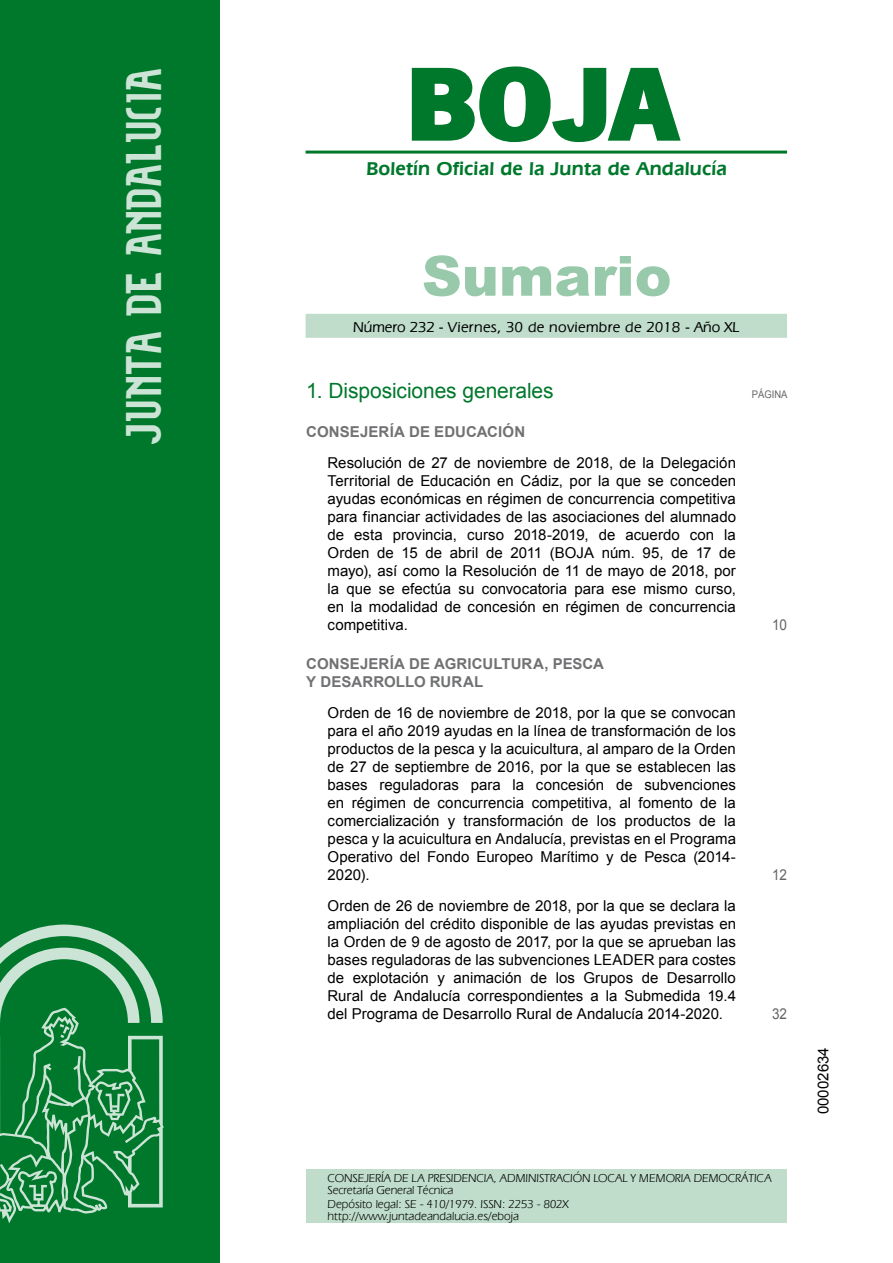
<style>
.page{position:relative;width:893px;height:1263px;background:#fff}
.page>*{position:absolute;margin:0;border:0;box-sizing:border-box;transform-origin:0 0}
.t1{font:700 105px "News Got T";color:#00782c;scale:1.14 1}
.t2{font:900 55.5px "Arial";color:#99c9ab}
.t3{font:27px "Alfabeto Andaluz Nuevo";color:#cce4d5}
.t4{font:21px "Arial";letter-spacing:-.005em;color:#00782c}
.t5{font:600 19.5px "Eras IT Cby BT";letter-spacing:.01em;color:#00782c}
.t6{font:15px/18px "Arial";color:#000;text-align:justify}
.t7{font:700 15px/18px "Arial";letter-spacing:.005em;color:#707173}
.t8{font:500 15px "Eras IT Cby BT";letter-spacing:.025em;color:#000}
.t9{font:15px "Arial";color:#646567;scale:.9 1}
.t10{font:12px/12px "Eras IT Cby BT";letter-spacing:-.01em;color:#000}
.t11{font:10.5px "Arial";color:#646567;scale:.9 1}
</style>
<div class="page">
<hr style="left:305px;top:151px;width:482px;height:3px;background:#00782c">
<div style="left:305px;top:314px;width:482px;height:24px;background:#bfddca"></div>
<div style="left:0;top:0;width:219px;height:1263px;background:#00782c"></div>
<svg style="left:0;top:925px;width:164px;height:298px"></svg>
<svg style="left:411px;top:66px;width:270px;height:77px"></svg>
<div style="left:306px;top:1169px;width:481px;height:54px;background:#bfddca"></div>
<h3 class="t3" style="left:136px;top:446px;width:379px;rotate:-90deg">JUNTA DE ANDALUCIA</h3>
<h1 class="t1" style="left:405px;top:42px;width:240px">BOJA</h1>
<h3 class="t5" style="left:366px;top:157px;width:362px">Boletín Oficial de la Junta de Andalucía</h3>
<h2 class="t2" style="left:422px;top:236px;width:251px">Sumario</h2>
<p class="t8" style="left:353px;top:317px;width:387px">Número 232 - Viernes, 30 de noviembre de 2018 - Año XL</p>
<h3 class="t4" style="left:306px;top:377px;width:249px">1. Disposiciones generales</h3>
<p class="t11" style="left:751px;top:388px;width:41px">PÁGINA</p>
<p class="t7" style="left:306px;top:424px;width:220px">CONSEJERÍA DE EDUCACIÓN</p>
<p class="t6" style="left:327px;top:454px;width:410px">Resolución de 27 de noviembre de 2018, de la Delegación Territorial de Educación en Cádiz, por la que se conceden ayudas económicas en régimen de concurrencia competitiva para financiar actividades de las asociaciones del alumnado de esta provincia, curso 2018-2019, de acuerdo con la Orden de 15 de abril de 2011 (BOJA núm. 95, de 17 de mayo), así como la Resolución de 11 de mayo de 2018, por la que se efectúa su convocatoria para ese mismo curso, en la modalidad de concesión en régimen de concurrencia competitiva.</p>
<p class="t9" style="left:772px;top:615px;width:18px">10</p>
<p class="t7" style="left:306px;top:656px;width:299px">CONSEJERÍA DE AGRICULTURA, PESCA<br>Y DESARROLLO RURAL</p>
<p class="t6" style="left:327px;top:704px;width:410px">Orden de 16 de noviembre de 2018, por la que se convocan para el año 2019 ayudas en la línea de transformación de los productos de la pesca y la acuicultura, al amparo de la Orden de 27 de septiembre de 2016, por la que se establecen las bases reguladoras para la concesión de subvenciones en régimen de concurrencia competitiva, al fomento de la comercialización y transformación de los productos de la pesca y la acuicultura en Andalucía, previstas en el Programa Operativo del Fondo Europeo Marítimo y de Pesca (2014- 2020).</p>
<p class="t6" style="left:327px;top:897px;width:410px">Orden de 26 de noviembre de 2018, por la que se declara la ampliación del crédito disponible de las ayudas previstas en la Orden de 9 de agosto de 2017, por la que se aprueban las bases reguladoras de las subvenciones LEADER para costes de explotación y animación de los Grupos de Desarrollo Rural de Andalucía correspondientes a la Submedida 19.4 del Programa de Desarrollo Rural de Andalucía 2014-2020.</p>
<p class="t9" style="left:772px;top:865px;width:18px">12</p>
<p class="t9" style="left:772px;top:1004px;width:18px">32</p>
<p class="t10" style="left:327px;top:1171px;width:445px">CONSEJERÍA DE LA PRESIDENCIA, ADMINISTRACIÓN LOCAL Y MEMORIA DEMOCRÁTICA<br>Secretaría General Técnica</p>
<p class="t10" style="left:327px;top:1198px;width:243px">Depósito legal: SE - 410/1979. ISSN: 2253 - 802X http://www.juntadeandalucia.es/eboja</p>
<p class="t6" style="left:814px;top:1114px;width:68px;rotate:-90deg">00002634</p>
</div>
